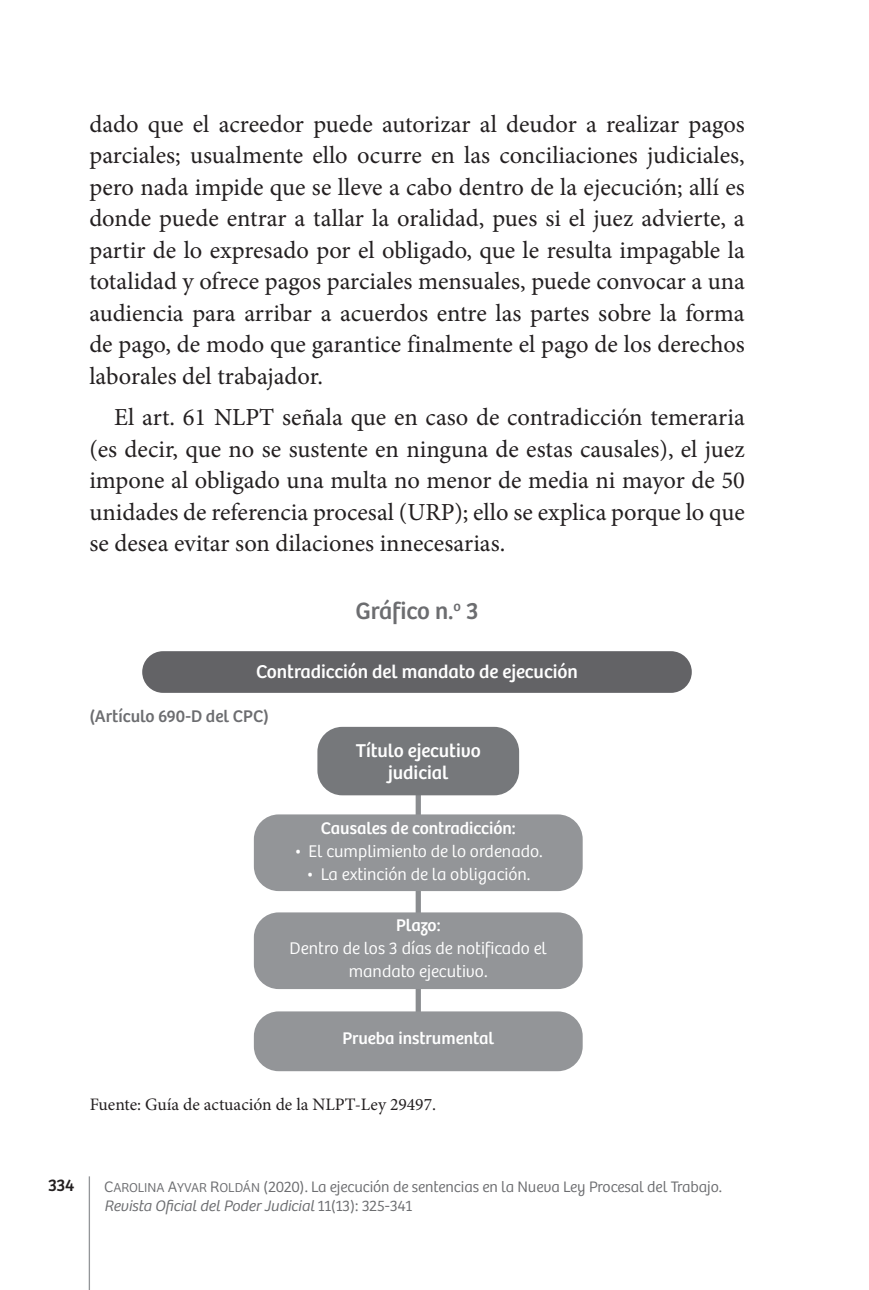
<style>
.page{position:relative;width:869px;height:1290px;background:#fff}
.page>*{position:absolute;margin:0;border:0;box-sizing:border-box;transform-origin:0 0}
.TEXTO_GENERAL{font:24.5px/31.5px "Minion Pro";color:#231f20;text-align:justify}
._1_1_1__sub_sub_sub{font:24.5px "Bree";color:#6c6d70}
.CUADRO{font:19.25px/22.8px "Bree";color:#fff;text-align:center}
.CUADRO-2{font:300 17.5px/22.8px "Bree";color:#fff;text-align:center}
.CUADRO-3{font:17.5px "Bree";color:#fff}
.CUADRO-4{font:17.5px "Minion Pro";color:#231f20}
.CUADRO-5{font:17.5px "Bree";color:#6c6d70}
.t1{font:17.5px "Bree";color:#231f20}
.t2{font:300 15.75px/19.2px "Bree";letter-spacing:-.005em;color:#6c6d70}
.s1{font-family:"Bree Light SC850";font-weight:400}
.s2{font-family:"Bree Light SC850";font-weight:400;font-size:13.47px}
.s3{font-style:italic}
</style>
<div class="page">
<hr style="left:89px;top:1176px;width:1px;height:114px;background:#939598">
<div style="left:415px;top:787px;width:5px;height:268px;background:#8a8c8f"></div>
<div style="left:142px;top:651px;width:549px;height:42px;background:#636366;border-radius:21px"></div>
<div style="left:317px;top:727px;width:202px;height:68px;background:#76787b;border-radius:25px"></div>
<div style="left:254px;top:814px;width:328px;height:77px;background:#939598;border-radius:25px"></div>
<div style="left:254px;top:912px;width:328px;height:77px;background:#939598;border-radius:25px"></div>
<div style="left:254px;top:1011px;width:328px;height:60px;background:#939598;border-radius:25px"></div>
<p class="TEXTO_GENERAL" style="left:89px;top:108px;width:656px">dado que el acreedor puede autorizar al deudor a realizar pagos parciales; usualmente ello ocurre en las conciliaciones judiciales, pero nada impide que se lleve a cabo dentro de la ejecución; allí es donde puede entrar a tallar la oralidad, pues si el juez advierte, a partir de lo expresado por el obligado, que le resulta impagable la totalidad y ofrece pagos parciales mensuales, puede convocar a una audiencia para arribar a acuerdos entre las partes sobre la forma de pago, de modo que garantice finalmente el pago de los derechos laborales del trabajador.</p>
<p class="TEXTO_GENERAL" style="left:89px;top:402px;width:656px;text-indent:25px">El art. 61 NLPT señala que en caso de contradicción temeraria (es decir, que no se sustente en ninguna de estas causales), el juez impone al obligado una multa no menor de media ni mayor de 50 unidades de referencia procesal (URP); ello se explica porque lo que se desea evitar son dilaciones innecesarias.</p>
<p class="_1_1_1__sub_sub_sub" style="left:355px;top:597px;width:125px">Gráfico n.<sup>o</sup> 3</p>
<p class="CUADRO" style="left:256px;top:660px;width:323px">Contradicción del mandato de ejecución</p>
<p class="CUADRO-5" style="left:89px;top:706px;width:181px">(Artículo 690-D del CPC)</p>
<p class="CUADRO" style="left:355px;top:739px;width:126px">Título ejecutivo judicial</p>
<p class="CUADRO-3" style="left:321px;top:818px;width:196px">Causales de contradicción:</p>
<p class="CUADRO-2" style="left:293px;top:840px;width:250px">• El cumplimiento de lo ordenado.</p>
<p class="CUADRO-2" style="left:306px;top:863px;width:226px">• La extinción de la obligación.</p>
<p class="CUADRO-3" style="left:396px;top:915px;width:46px">Plazo:</p>
<p class="CUADRO-2" style="left:289px;top:937px;width:259px">Dentro de los 3 días de notificado el mandato ejecutivo.</p>
<p class="CUADRO-3" style="left:342px;top:1028px;width:153px">Prueba instrumental</p>
<p class="CUADRO-4" style="left:90px;top:1093px;width:348px">Fuente: Guía de actuación de la NLPT-Ley 29497.</p>
<p class="t1" style="left:48px;top:1175px;width:28px">334</p>
<p class="t2" style="left:104px;top:1177px;width:619px"><span class="s1">C</span><span class="s2">AROLINA</span> <span class="s1">A</span><span class="s2">YVAR</span> <span class="s1">R</span><span class="s2">OLDÁN</span> <span class="s1">(2020).</span> La ejecución de sentencias en la Nueva Ley Procesal del Trabajo.<br><span class="s3">Revista Oficial del Poder Judicial</span> 11(13): 325-341</p>
</div>
